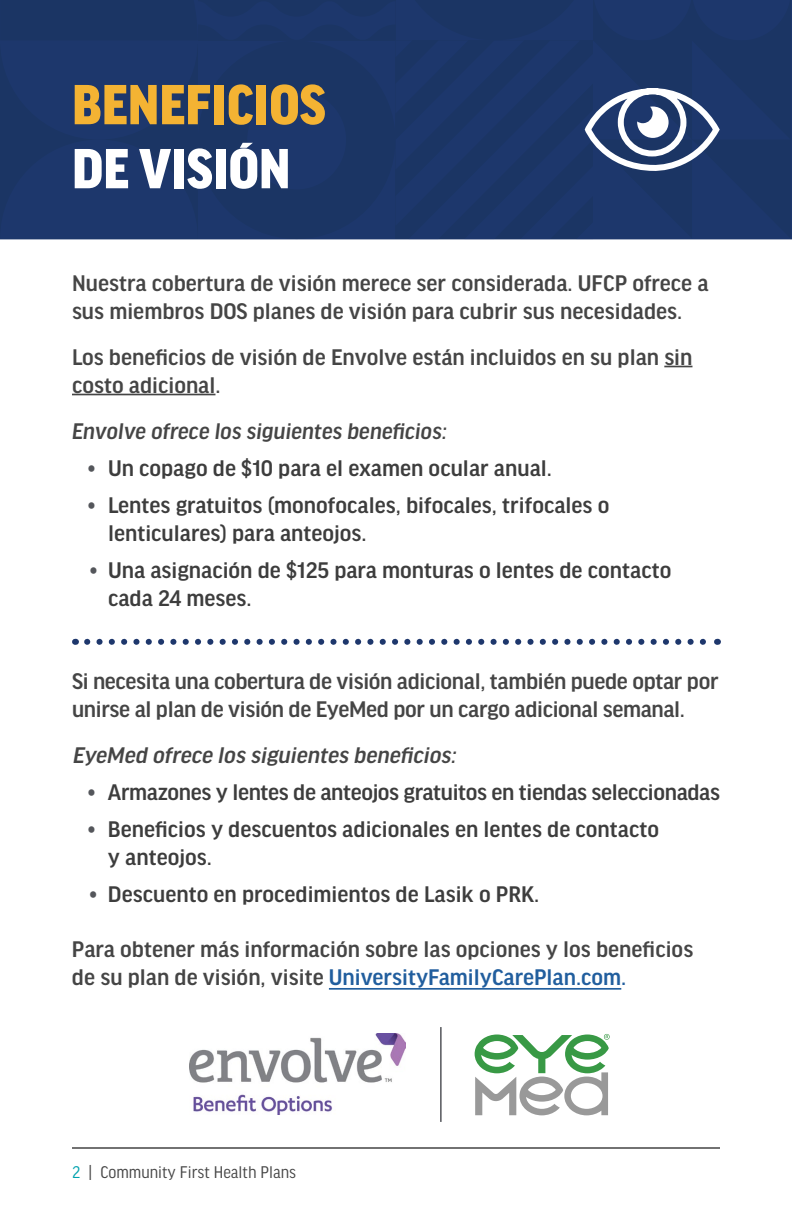
<style>
.page{position:relative;width:792px;height:1224px;background:#fff}
.page>*{position:absolute;margin:0;border:0;box-sizing:border-box;transform-origin:0 0}
.t1{font:900 60px "Good Headline Pro Narr";color:#f4b333}
.t2{font:900 60px "Good Headline Pro Narr";color:#fff}
.t3{font:500 24px/28px "Good Headline Pro";color:#454545}
.t4{font:500 24px/28px "Good Headline Pro";color:#3d3d3d}
.t5{font:italic 500 24px "Good Headline Pro";color:#454545}
.t6{font:italic 500 24px "Good Headline Pro";color:#454545}
.t7{font:18px "Good Headline Pro Narr";color:#454545}
.s1{color:#54565b}
.s2{color:#215e9e}
.s3{color:#00a2ae}
</style>
<div class="page">
<hr style="left:72px;top:1147px;width:648px;height:2px;background:#454545">
<div style="left:0;top:0;width:791px;height:239px;background:#1d376c"></div>
<svg style="left:664px;top:366px;width:28px;height:1px"></svg>
<hr style="left:72px;top:394px;width:143px;height:1px;background:#454545">
<hr style="left:329px;top:988px;width:292px;height:2px;background:#215e9e">
<svg style="left:87px;top:639px;width:619px;height:6px"></svg>
<hr style="left:440px;top:1027px;width:2px;height:95px;background:#54565b">
<img style="left:189px;top:1034px;width:216px;height:81px">
<svg style="left:475px;top:1034px;width:135px;height:81px"></svg>
<h1 class="t1" style="left:72px;top:75px;width:255px">BENEFICIOS</h1>
<h1 class="t2" style="left:72px;top:139px;width:220px">DE VISIÓN</h1>
<p class="t3" style="left:72px;top:270px;width:638px">Nuestra cobertura de visión merece ser considerada. UFCP ofrece a sus miembros DOS planes de visión para cubrir sus necesidades.</p>
<p class="t3" style="left:72px;top:344px;width:622px">Los beneficios de visión de Envolve están incluidos en su plan sin costo adicional.</p>
<p class="t5" style="left:72px;top:420px;width:377px">Envolve ofrece los siguientes beneficios:</p>
<p class="t4" style="left:88px;top:455px;width:465px"><span class="s1">•</span> Un copago de $10 para el examen ocular anual.</p>
<p class="t4" style="left:108px;top:492px;width:503px;text-indent:-20px"><span class="s1">•</span> Lentes gratuitos (monofocales, bifocales, trifocales o lenticulares) para anteojos.</p>
<p class="t4" style="left:108px;top:557px;width:565px;text-indent:-18px"><span class="s1">•</span> Una asignación de $125 para monturas o lentes de contacto cada 24 meses.</p>
<p class="t3" style="left:72px;top:668px;width:648px">Si necesita una cobertura de visión adicional, también puede optar por unirse al plan de visión de EyeMed por un cargo adicional semanal.</p>
<p class="t6" style="left:72px;top:744px;width:389px">EyeMed ofrece los siguientes beneficios:</p>
<p class="t4" style="left:88px;top:779px;width:634px"><span class="s1">•</span> Armazones y lentes de anteojos gratuitos en tiendas seleccionadas</p>
<p class="t4" style="left:108px;top:816px;width:553px;text-indent:-20px"><span class="s1">•</span> Beneficios y descuentos adicionales en lentes de contacto y anteojos.</p>
<p class="t4" style="left:90px;top:881px;width:451px"><span class="s1">•</span> Descuento en procedimientos de Lasik o PRK.</p>
<p class="t3" style="left:72px;top:936px;width:623px">Para obtener más información sobre las opciones y los beneficios de su plan de visión, visite <span class="s2">UniversityFamilyCarePlan.com.</span></p>
<p class="t7" style="left:72px;top:1163px;width:226px"><span class="s3">2</span> | Community First Health Plans</p>
</div>
